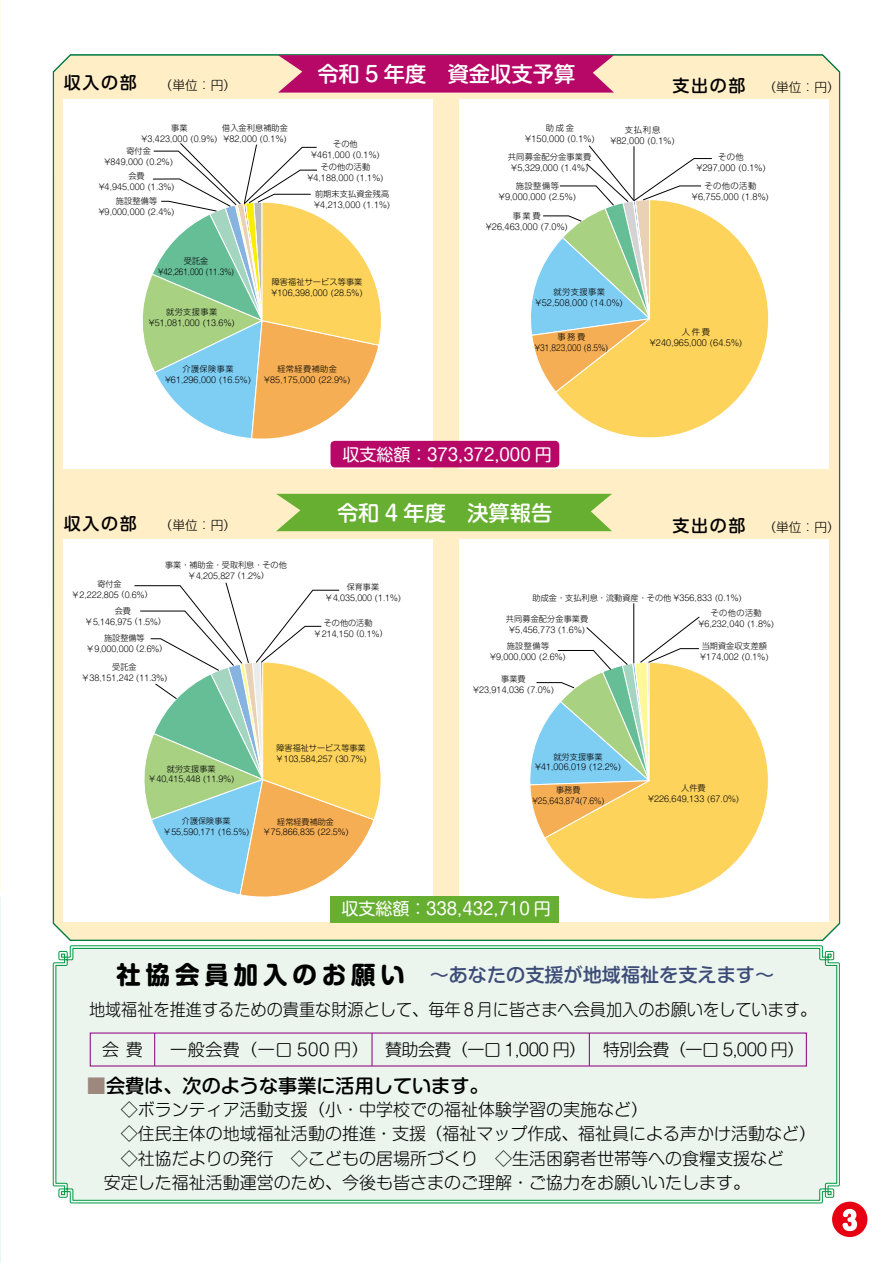
<style>
.page{position:relative;width:893px;height:1263px;background:#fff}
.page>*{position:absolute;margin:0;border:0;box-sizing:border-box;transform-origin:0 0}
.t1{font:700 24.45px "Shin M Go Pro";letter-spacing:.2em;color:#000}
.t2{font:500 21.3px "Shin M Go Pro";color:#fff}
.t3{font:500 19.2px "Shin M Go Pro";color:#000}
.t4{font:500 19.2px "Shin M Go Pro";color:#3d4b78}
.t5{font:300 16.95px/24.5px "Shin M Go Pro";color:#000}
.t6{font:300 16.95px "Shin M Go Pro";color:#000;scale:.95 1}
.t7{font:300 16.95px "Shin M Go Pro";letter-spacing:-.03em;color:#000}
.t8{font:16.95px "Shin M Go Pro";color:#fff}
.t9{font:500 16.95px "Shin M Go Pro";letter-spacing:.1em;color:#000}
.t10{font:300 12.75px "Shin M Go Pro";color:#000}
.t11{font:300 8.25px/10.9px "Shin M Go Pro";letter-spacing:.01em;color:#000;text-align:center}
.t12{font:300 8.25px/10.9px "Shin M Go Pro";letter-spacing:.03em;color:#000;text-align:center}
.t13{font:300 8.25px/11.1px "Shin M Go Pro";letter-spacing:.05em;color:#000;text-align:center}
.t14{font:300 8.25px "Shin M Go Pro";letter-spacing:.01em;color:#000;scale:.91 1}
.t15{font:300 8.25px/11.1px "Shin M Go Pro";letter-spacing:.055em;color:#000;text-align:center}
.t16{font:300 8.1px/10.8px "Shin M Go Pro";color:#000;text-align:center}
.t17{font:300 8.1px/10.9px "Shin M Go Pro";letter-spacing:.05em;color:#000;text-align:center}
.t18{font:300 8.1px/10.9px "Shin M Go Pro";letter-spacing:.03em;color:#000;text-align:center}
.s1{color:#9d887d}
</style>
<div class="page">
<hr style="left:0;top:0;width:1px;height:890px;background:#fffde9">
<hr style="left:0;top:897px;width:1px;height:366px;background:#eaf6f5">
<div style="left:832px;top:1202px;width:35px;height:35px;background:#e60012;border-radius:50%"></div>
<svg style="left:842px;top:1209px;width:15px;height:22px"></svg>
<svg style="left:53px;top:945px;width:787px;height:258px"></svg>
<div style="left:55px;top:948px;width:782px;height:253px;background:#ebf5ee"></div>
<div style="left:53px;top:55px;width:786px;height:885px;background:#ffeec6"></div>
<div style="left:63px;top:539px;width:370px;height:382px;background:#fff"></div>
<div style="left:459px;top:539px;width:370px;height:382px;background:#fff"></div>
<div style="left:63px;top:99px;width:370px;height:369px;background:#fff"></div>
<div style="left:459px;top:99px;width:370px;height:369px;background:#fff"></div>
<svg style="left:142px;top:143px;width:240px;height:301px"></svg>
<svg style="left:556px;top:218px;width:213px;height:220px"></svg>
<svg style="left:531px;top:145px;width:181px;height:247px"></svg>
<hr style="left:634px;top:146px;width:1px;height:54px;background:#000">
<svg style="left:134px;top:582px;width:247px;height:324px"></svg>
<svg style="left:545px;top:674px;width:224px;height:225px"></svg>
<svg style="left:530px;top:616px;width:170px;height:222px"></svg>
<hr style="left:633px;top:603px;width:1px;height:60px;background:#000">
<svg style="left:276px;top:494px;width:336px;height:37px;background:#71b33b"></svg>
<hr style="left:154px;top:1033px;width:1px;height:33px;background:#920783">
<hr style="left:371px;top:1033px;width:2px;height:33px;background:#920783">
<hr style="left:589px;top:1033px;width:1px;height:33px;background:#920783">
<svg style="left:278px;top:55px;width:336px;height:38px;background:#bc1a6f"></svg>
<div style="left:331px;top:441px;width:228px;height:26px;background:#b70868;border-radius:4px"></div>
<div style="left:331px;top:896px;width:228px;height:26px;background:#67af31"></div>
<h3 class="t9" style="left:64px;top:69px;width:75px">収入の部</h3>
<h3 class="t10" style="left:160px;top:75px;width:78px">（単位：円）</h3>
<p class="t11" style="left:142px;top:121px;width:77px">事業<br>¥3,423,000 )0.9%(</p>
<p class="t11" style="left:222px;top:121px;width:67px;text-align:left">借入金利息補助金¥82,000 )0.1%(</p>
<p class="t11" style="left:105px;top:145px;width:70px">寄付金<br>¥849,000 )0.2%(</p>
<p class="t11" style="left:99px;top:169px;width:77px">会費<br>¥4,945,000 )1.3%(</p>
<p class="t11" style="left:99px;top:195px;width:77px">施設整備等¥9,000,000 )2.4%(</p>
<p class="t11" style="left:158px;top:254px;width:78px">受託金<br>¥42,261,000 )11.3%(</p>
<h2 class="t2" style="left:317px;top:57px;width:259px">令和 5 年度　資金収支予算</h2>
<h3 class="t9" style="left:672px;top:71px;width:75px">支出の部</h3>
<h3 class="t10" style="left:763px;top:77px;width:78px">（単位：円(</h3>
<p class="t11" style="left:311px;top:137px;width:70px">その他<br>¥461,000 )0.1%(</p>
<p class="t11" style="left:308px;top:161px;width:77px">その他の活動¥4,188,000 )1.1%(</p>
<p class="t11" style="left:314px;top:187px;width:77px;text-align:left">前期末支払資金残高¥4,213,000 )1.1%(</p>
<p class="t11" style="left:525px;top:121px;width:71px">助成金¥150,000 )0.1%(</p>
<p class="t15" style="left:610px;top:123px;width:66px">支払利息¥82,000 )0.1%(</p>
<p class="t11" style="left:508px;top:151px;width:85px">共同募金配分金事業費¥5,329,000 )1.4%(</p>
<p class="t11" style="left:696px;top:151px;width:71px">その他<br>¥297,000 )0.1%(</p>
<p class="t13" style="left:692px;top:180px;width:78px">その他の活動¥6,755,000 )1.8%(</p>
<p class="t12" style="left:499px;top:180px;width:78px">施設整備等¥9,000,000 )2.5%(</p>
<p class="t11" style="left:486px;top:209px;width:84px">事業費¥26,463,000 )7.0%(</p>
<p class="t11" style="left:149px;top:306px;width:87px">就労支援事業¥51,081,000 )13.6%(</p>
<p class="t11" style="left:272px;top:276px;width:93px;text-align:left">障害福祉サービス等事業¥106,398,000 )28.5%(</p>
<p class="t11" style="left:165px;top:363px;width:87px">介護保険事業¥61,296,000 )16.5%(</p>
<p class="t12" style="left:264px;top:362px;width:87px">経常経費補助金¥85,175,000 )22.9%(</p>
<p class="t11" style="left:536px;top:285px;width:89px">就労支援事業¥52,508,000 )14.0%(</p>
<p class="t11" style="left:557px;top:330px;width:30px">事務費</p>
<p class="t14" style="left:535px;top:341px;width:82px">¥31,823,000 )8.5%(</p>
<h3 class="t9" style="left:64px;top:509px;width:75px">収入の部</h3>
<h3 class="t10" style="left:160px;top:515px;width:78px">（単位：円）</h3>
<h3 class="t8" style="left:343px;top:441px;width:211px">収支総額：373,372,000 円</h3>
<h2 class="t2" style="left:337px;top:495px;width:217px">令和 4 年度　決算報告</h2>
<p class="t11" style="left:682px;top:326px;width:30px">人件費</p>
<p class="t11" style="left:650px;top:337px;width:94px">¥240,965,000 (64.5%)</p>
<h3 class="t9" style="left:672px;top:511px;width:75px">支出の部</h3>
<h3 class="t10" style="left:763px;top:517px;width:78px">（単位：円(</h3>
<p class="t16" style="left:72px;top:577px;width:78px">寄付金<br>￥2,222,805 )0.6%(</p>
<p class="t16" style="left:165px;top:559px;width:123px">事業・補助金・受取利息・その他￥4,205,827 )1.2%(</p>
<p class="t16" style="left:85px;top:604px;width:78px">会費<br>￥5,146,975 )1.5%(</p>
<p class="t16" style="left:86px;top:632px;width:78px">施設整備等￥9,000,000 )2.6%(</p>
<p class="t16" style="left:81px;top:661px;width:88px">受託金<br>￥38,151,242 )11.3%(</p>
<p class="t16" style="left:325px;top:581px;width:78px">保育事業￥4,035,000 )1.1%(</p>
<p class="t16" style="left:314px;top:617px;width:70px">その他の活動￥214,150 )0.1%(</p>
<p class="t16" style="left:148px;top:762px;width:88px">就労支援事業￥40,415,448 )11.9%(</p>
<p class="t16" style="left:163px;top:815px;width:88px">介護保険事業￥55,590,171 )16.5%(</p>
<p class="t16" style="left:276px;top:742px;width:92px;text-align:left">障害福祉サービス等事業￥103,584,257 )30.7%(</p>
<p class="t16" style="left:263px;top:815px;width:88px">経常経費補助金￥75,866,835 )22.5%(</p>
<p class="t16" style="left:532px;top:591px;width:211px">助成金・支払利息・流動資産・その他 ¥356,833 )0.1%(</p>
<p class="t16" style="left:506px;top:613px;width:84px">共同募金配分金事業費¥5,456,773 )1.6%(</p>
<p class="t18" style="left:490px;top:640px;width:77px">施設整備等¥9,000,000 )2.6%(</p>
<p class="t16" style="left:473px;top:673px;width:82px">事業費<br>¥23,914,036 )7.0%(</p>
<p class="t16" style="left:535px;top:750px;width:87px">就労支援事業¥41,006,019 )12.2%(</p>
<p class="t16" style="left:532px;top:783px;width:74px">事務費¥25,643,874)7.6%(</p>
<p class="t17" style="left:698px;top:606px;width:77px">その他の活動¥6,232,040 )1.8%(</p>
<p class="t16" style="left:700px;top:639px;width:70px;text-align:left">当期資金収支差額¥174,002 )0.1%(</p>
<p class="t16" style="left:648px;top:782px;width:92px">人件費<br>¥226,649,133 )67.0%(</p>
<h3 class="t8" style="left:342px;top:895px;width:211px">収支総額：338,432,710 円</h3>
<h1 class="t1" style="left:116px;top:955px;width:290px">社協会員加入のお願い</h1>
<h3 class="t4" style="left:430px;top:959px;width:346px">〜あなたの支援が地域福祉を支えます〜</h3>
<h3 class="t6" style="left:89px;top:996px;width:767px">地域福祉を推進するための貴重な財源として、毎年８月に皆さまへ会員加入のお願いをしています。</h3>
<h3 class="t7" style="left:170px;top:1036px;width:636px">一般会費（一口 500 円）　賛助会費（一口 1,000 円）　特別会費（一口 5,000 円(</h3>
<h3 class="t5" style="left:102px;top:1035px;width:60px">会費　</h3>
<h3 class="t3" style="left:87px;top:1070px;width:403px"><span class="s1">■</span>会費は、次のような事業に活用しています。</h3>
<h3 class="t5" style="left:87px;top:1095px;width:731px">　　◇ボランティア活動支援（小・中学校での福祉体験学習の実施など(<br>　　◇住民主体の地域福祉活動の推進・支援（福祉マップ作成、福祉員による声かけ活動など(　　◇社協だよりの発行　◇こどもの居場所づくり　◇生活困窮者世帯等への食糧支援など<br>　安定した福祉活動運営のため、今後も皆さまのご理解・ご協力をお願いいたします。</h3>
</div>
